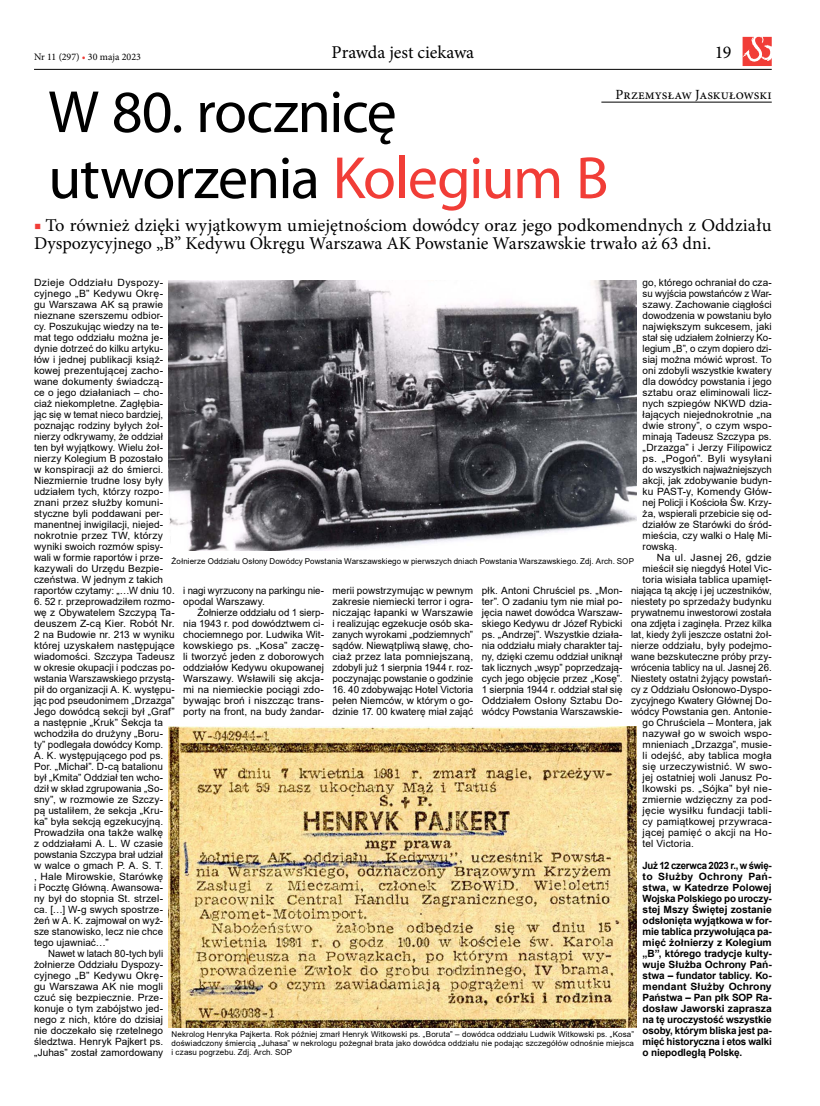
<style>
.page{position:relative;width:820px;height:1106px;background:#fff}
.page>*{position:absolute;margin:0;border:0;box-sizing:border-box;transform-origin:0 0}
.t1{font:60px/66px "Myriad Pro";letter-spacing:-.025em;color:#000}
.t2{font:18px/18px "Minion Pro";letter-spacing:-.005em;color:#000}
.t3{font:14px "Minion Pro";color:#000}
.t4{font:10px/11px "Arial";letter-spacing:.01em;color:#000;text-align:justify}
.t5{font:10px/11px "Arial";letter-spacing:.01em;color:#000;scale:1.04 1}
.t6{font:700 10px/11px "Arial";letter-spacing:-.015em;color:#000;text-align:justify;scale:.96 1}
.t7{font:10px "Arial";letter-spacing:.01em;color:#000;scale:.96 1}
.t8{font:10px "Minion Pro";color:#000}
.t9{font:10px "Arial";letter-spacing:.03em;color:#000;scale:1.04 1}
.t10{font:8px/8.8px "Arial";letter-spacing:.01em;color:#000;text-align:justify}
.s1{color:#f13d37}
</style>
<div class="page">
<hr style="left:601px;top:102px;width:170px;height:1px;background:#000">
<img style="left:169px;top:281px;width:467px;height:269px">
<img style="left:169px;top:726px;width:467px;height:301px">
<hr style="left:34px;top:69px;width:737px;height:1px;background:#000">
<svg style="left:742px;top:37px;width:29px;height:29px"></svg>
<p class="t8" style="left:34px;top:50px;width:108px">Nr 11 (297) <span class="s1">•</span> 30 maja 2023</p>
<h2 class="t2" style="left:331px;top:43px;width:144px">Prawda jest ciekawa</h2>
<h2 class="t2" style="left:714px;top:43px;width:18px">19</h2>
<h3 class="t3" style="left:615px;top:85px;width:158px">Przemysław Jaskułowski</h3>
<h1 class="t1" style="left:48px;top:78px;width:561px">W 80. rocznicę utworzenia <span class="s1">Kolegium B</span></h1>
<h2 class="t2" style="left:34px;top:216px;width:738px"><span class="s1">■</span> To również dzięki wyjątkowym umiejętnościom dowódcy oraz jego podkomendnych z Oddziału<br>Dyspozycyjnego „B” Kedywu Okręgu Warszawa AK Powstanie Warszawskie trwało aż 63 dni.</h2>
<p class="t5" style="left:34px;top:277px;width:137px">Dzieje Oddziału Dyspozy&shy;cyjnego „B” Kedywu Okrę&shy;gu Warszawa AK są prawie nieznane szerszemu odbior&shy;cy. Poszukując wiedzy na te&shy;mat tego oddziału można je&shy;dynie dotrzeć do kilku artyku&shy;łów i jednej publikacji książ&shy;kowej prezentującej zacho&shy;wane dokumenty świadczą&shy;ce o jego działaniach – cho&shy;ciaż niekompletne. Zagłębia&shy;jąc się w temat nieco bardziej, poznając rodziny byłych żoł&shy;nierzy odkrywamy, że oddział ten był wyjątkowy. Wielu żoł&shy;nierzy Kolegium B pozostało<br>w konspiracji aż do śmierci.<br>Niezmiernie trudne losy były udziałem tych, którzy rozpo&shy;znani przez służby komuni&shy;styczne byli poddawani per&shy;manentnej inwigilacji, niejed&shy;nokrotnie przez TW, którzy wyniki swoich rozmów spisy&shy;wali w formie raportów i prze&shy;kazywali do Urzędu Bezpie&shy;czeństwa. W jednym z takich raportów czytamy: „…W dniu 10.</p>
<p class="t4" style="left:34px;top:596px;width:142px;text-align:left">6. 52 r. przeprowadziłem rozmo&shy;wę z Obywatelem Szczypą Ta&shy;deuszem Z-cą Kier. Robót Nr.<br>2 na Budowie nr. 213 w wyniku której uzyskałem następujące wiadomości. Szczypa Tadeusz w okresie okupacji i podczas po&shy;wstania Warszawskiego przystą&shy;pił do organizacji A. K. występu&shy;jąc pod pseudonimem „Drzazga”<br>Jego dowódcą sekcji był „Graf” a następnie „Kruk” Sekcja ta wchodziła do drużyny „Boru&shy;ty” podlegała dowódcy Komp.<br>A. K. występującego pod ps.<br>Por. „Michał”. D-cą batalionu był „Kmita” Oddział ten wcho&shy;dził w skład zgrupowania „So&shy;sny”, w rozmowie ze Szczy&shy;pą ustaliłem, że sekcja „Kru&shy;ka” była sekcją egzekucyjną.<br>Prowadziła ona także walkę<br>z oddziałami A. L. W czasie powstania Szczypa brał udział<br>w walce o gmach P. A. S. T.<br>, Hale Mirowskie, Starówkę<br>i Pocztę Główną. Awansowa&shy;ny był do stopnia St. strzel&shy;ca. […] W-g swych spostrze&shy;żeń w A. K. zajmował on wyż&shy;sze stanowisko, lecz nie chce tego ujawniać…”</p>
<p class="t4" style="left:34px;top:948px;width:130px;text-indent:14px">Nawet w latach 80-tych byli żołnierze Oddziału Dyspozy&shy;cyjnego „B” Kedywu Okrę&shy;gu Warszawa AK nie mogli czuć się bezpiecznie. Prze&shy;konuje o tym zabójstwo jed&shy;nego z nich, które do dzisiaj nie doczekało się rzetelnego śledztwa. Henryk Pajkert ps. „Juhas” został zamordowany</p>
<p class="t4" style="left:642px;top:277px;width:130px">go, którego ochraniał do cza&shy;su wyjścia powstańców z War&shy;szawy. Zachowanie ciągłości dowodzenia w powstaniu było największym sukcesem, jaki stał się udziałem żołnierzy Ko&shy;legium „B”, o czym dopiero dzi&shy;siaj można mówić wprost. To oni zdobyli wszystkie kwatery dla dowódcy powstania i jego sztabu oraz eliminowali licz&shy;nych szpiegów NKWD dzia&shy;łających niejednokrotnie „na dwie strony”, o czym wspo&shy;minają Tadeusz Szczypa ps. „Drzazga” i Jerzy Filipowicz ps. „Pogoń”. Byli wysyłani do wszystkich najważniejszych akcji, jak zdobywanie budyn&shy;ku PAST-y, Komendy Głów&shy;nej Policji i Kościoła Św. Krzy&shy;ża, wspierali przebicie się od&shy;działów ze Starówki do śród&shy;mieścia, czy walki o Halę Mi&shy;rowską.</p>
<p class="t9" style="left:656px;top:551px;width:112px">Na ul. Jasnej 26, gdzie</p>
<p class="t4" style="left:642px;top:563px;width:130px">mieścił się niegdyś Hotel Vic-</p>
<p class="t4" style="left:642px;top:574px;width:130px">toria wisiała tablica upamięt-</p>
<p class="t4" style="left:630px;top:585px;width:142px">niająca tą akcję i jej uczestników,</p>
<p class="t4" style="left:630px;top:596px;width:142px">niestety po sprzedaży budynku</p>
<p class="t4" style="left:630px;top:607px;width:142px">prywatnemu inwestorowi została</p>
<p class="t4" style="left:630px;top:618px;width:142px">ona zdjęta i zaginęła. Przez kilka</p>
<p class="t4" style="left:630px;top:629px;width:142px">lat, kiedy żyli jeszcze ostatni żoł-</p>
<p class="t4" style="left:630px;top:640px;width:142px">nierze oddziału, były podejmo-</p>
<p class="t4" style="left:630px;top:651px;width:142px">wane bezskuteczne próby przy-</p>
<p class="t7" style="left:630px;top:661px;width:148px">wrócenia tablicy na ul. Jasnej 26.</p>
<p class="t4" style="left:630px;top:673px;width:142px">Niestety ostatni żyjący powstań-</p>
<p class="t4" style="left:630px;top:684px;width:142px">cy z Oddziału Osłonowo-Dyspo-</p>
<p class="t4" style="left:630px;top:695px;width:142px">zycyjnego Kwatery Głównej Do-</p>
<p class="t4" style="left:630px;top:706px;width:142px">wódcy Powstania gen. Antonie-</p>
<p class="t4" style="left:642px;top:717px;width:130px">go Chruściela – Montera, jak</p>
<p class="t4" style="left:642px;top:728px;width:130px">nazywał go w swoich wspo-</p>
<p class="t4" style="left:642px;top:739px;width:130px">mnieniach „Drzazga”, musie-</p>
<p class="t4" style="left:642px;top:750px;width:130px">li odejść, aby tablica mogła</p>
<p class="t4" style="left:642px;top:761px;width:130px">się urzeczywistnić. W swo-</p>
<p class="t4" style="left:642px;top:772px;width:130px">jej ostatniej woli Janusz Po-</p>
<p class="t4" style="left:642px;top:783px;width:130px">lkowski ps. „Sójka” był nie-</p>
<p class="t4" style="left:642px;top:794px;width:130px">zmiernie wdzięczny za pod-</p>
<p class="t4" style="left:642px;top:805px;width:130px">jęcie wysiłku fundacji tabli-</p>
<p class="t4" style="left:642px;top:816px;width:130px">cy pamiątkowej przywraca-</p>
<p class="t4" style="left:642px;top:827px;width:130px">jącej pamięć o akcji na Ho-</p>
<p class="t4" style="left:642px;top:838px;width:53px">tel Victoria.</p>
<p class="t6" style="left:642px;top:860px;width:136px">Już 12 czerwca 2023 r., w świę&shy;to Służby Ochrony Pań&shy;stwa, w Katedrze Polowej Wojska Polskiego po uroczy&shy;stej Mszy Świętej zostanie odsłonięta wyjątkowa w for&shy;mie tablica przywołująca pa&shy;mięć żołnierzy z Kolegium „B”, którego tradycje kulty&shy;wuje Służba Ochrony Pań&shy;stwa – fundator tablicy. Ko&shy;mendant Służby Ochrony Państwa – Pan płk SOP Ra&shy;dosław Jaworski zaprasza na tę uroczystość wszystkie osoby, którym bliska jest pa&shy;mięć historyczna i etos walki o niepodległą Polskę.</p>
<p class="t10" style="left:171px;top:557px;width:463px">Żołnierze Oddziału Osłony Dowódcy Powstania Warszawskiego w pierwszych dniach Powstania Warszawskiego. Zdj. Arch. SOP</p>
<p class="t4" style="left:481px;top:585px;width:142px">płk. Antoni Chruściel ps. „Mon&shy;ter”. O zadaniu tym nie miał po&shy;jęcia nawet dowódca Warszaw&shy;skiego Kedywu dr Józef Rybicki ps. „Andrzej”. Wszystkie działa&shy;nia oddziału miały charakter taj&shy;ny, dzięki czemu oddział uniknął tak licznych „wsyp” poprzedzają&shy;cych jego objęcie przez „Kosę”.<br>1 sierpnia 1944 r. oddział stał się Oddziałem Osłony Sztabu Do&shy;wódcy Powstania Warszawskie-</p>
<p class="t4" style="left:183px;top:585px;width:142px">i nagi wyrzucony na parkingu nie&shy;opodal Warszawy.</p>
<p class="t4" style="left:183px;top:607px;width:142px;text-indent:14px">Żołnierze oddziału od 1 sierp&shy;nia 1943 r. pod dowództwem ci&shy;chociemnego por. Ludwika Wit&shy;kowskiego ps. „Kosa” zaczę&shy;li tworzyć jeden z doborowych oddziałów Kedywu okupowanej Warszawy. Wsławili się akcja&shy;mi na niemieckie pociągi zdo&shy;bywając broń i niszcząc trans&shy;porty na front, na budy żandar-</p>
<p class="t4" style="left:332px;top:585px;width:142px">merii powstrzymując w pewnym zakresie niemiecki terror i ogra&shy;niczając łapanki w Warszawie i realizując egzekucje osób ska&shy;zanych wyrokami „podziemnych” sądów. Niewątpliwą sławę, cho&shy;ciaż przez lata pomniejszaną, zdobyli już 1 sierpnia 1944 r. roz&shy;poczynając powstanie o godzinie</p>
<p class="t4" style="left:332px;top:684px;width:142px">16. 40 zdobywając Hotel Victoria pełen Niemców, w którym o go&shy;dzinie 17. 00 kwaterę miał zająć</p>
<p class="t10" style="left:171px;top:1029px;width:463px">Nekrolog Henryka Pajkerta. Rok później zmarł Henryk Witkowski ps. „Boruta” – dowódca oddziału Ludwik Witkowski ps. „Kosa” doświadczony śmiercią „Juhasa” w nekrologu pożegnał brata jako dowódca oddziału nie podając szczegółów odnośnie miejsca i czasu pogrzebu. Zdj. Arch. SOP</p>
</div>
